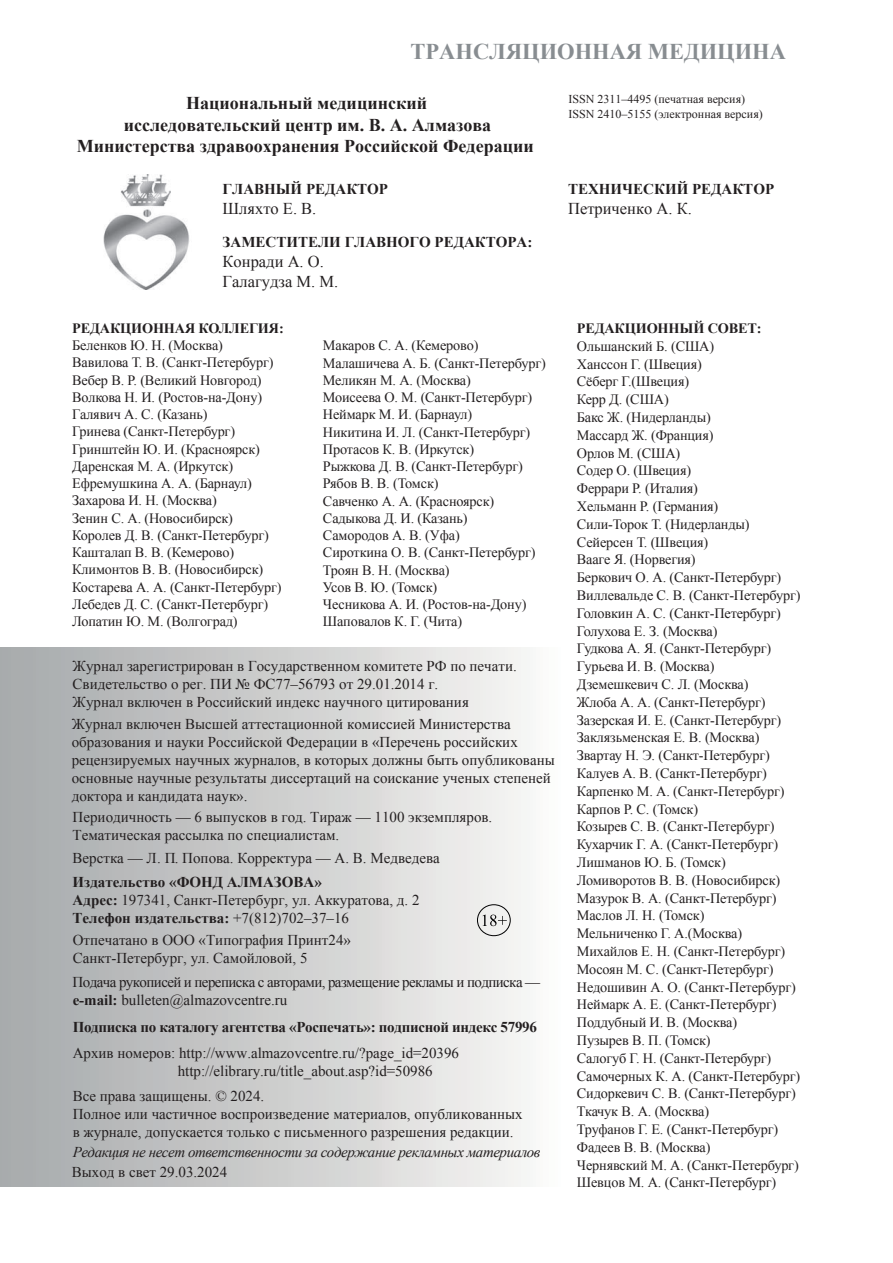
<style>
.page{position:relative;width:893px;height:1263px;background:#fff}
.page>*{position:absolute;margin:0;border:0;box-sizing:border-box;transform-origin:0 0}
.t1{font:700 22.5px "Times New Roman";color:#888d91}
.t2{font:700 18px/21.6px "Times New Roman";color:#231f20;text-align:center}
.t3{font:16.5px/19.8px "Times New Roman";color:#231f20}
.t4{font:15px/18px "Times New Roman";color:#231f20}
.t5{font:15px/18px "Times New Roman";letter-spacing:-.04em;color:#231f20}
.t6{font:700 15px "Times New Roman";color:#231f20}
.t7{font:italic 15px "Times New Roman";letter-spacing:-.03em;color:#231f20}
.t8{font:700 15px "Times New Roman";letter-spacing:-.02em;color:#231f20}
.t9{font:14.25px/17.9px "Times New Roman";letter-spacing:-.01em;color:#231f20}
.t10{font:700 14.25px "Times New Roman";letter-spacing:-.01em;color:#231f20}
.t11{font:12px/14.4px "Times New Roman";color:#231f20}
.s1{font-weight:700}
</style>
<div class="page">
<div style="left:0;top:647px;width:561px;height:540px;background:linear-gradient(to right,#a5a8a9,#faf9f7)"></div>
<svg style="left:482px;top:914px;width:25px;height:12px"></svg>
<div style="left:477px;top:904px;width:34px;height:32px;border:1px solid #000001;border-radius:50%"></div>
<img style="left:103px;top:175px;width:86px;height:114px">
<h1 class="t1" style="left:410px;top:36px;width:377px">ТРАНСЛЯЦИОННАЯ МЕДИЦИНА</h1>
<p class="t2" style="left:77px;top:92px;width:459px">Национальный медицинский<br>исследовательский центр им. В. А. Алмазова<br>Министерства здравоохранения Российской Федерации</p>
<p class="t11" style="left:568px;top:92px;width:196px">ISSN 2311–4495 (печатная версия)<br>ISSN 2410–5155 (электронная версия)</p>
<p class="t6" style="left:223px;top:179px;width:167px">ГЛАВНЫЙ РЕДАКТОР</p>
<p class="t3" style="left:223px;top:198px;width:95px">Шляхто Е. В.</p>
<p class="t6" style="left:223px;top:232px;width:311px">ЗАМЕСТИТЕЛИ ГЛАВНОГО РЕДАКТОРА:</p>
<p class="t3" style="left:223px;top:251px;width:117px">Конради А. О.<br>Галагудза М. М.</p>
<p class="t6" style="left:568px;top:179px;width:208px">ТЕХНИЧЕСКИЙ РЕДАКТОР</p>
<p class="t3" style="left:568px;top:198px;width:125px">Петриченко А. К.</p>
<p class="t10" style="left:72px;top:318px;width:213px">РЕДАКЦИОННАЯ КОЛЛЕГИЯ:</p>
<p class="t9" style="left:72px;top:336px;width:211px;line-height:17.2px">Беленков Ю. Н. (Москва)<br>Вавилова Т. В. (Санкт-Петербург)<br>Вебер В. Р. (Великий Новгород)<br>Волкова Н. И. (Ростов-на-Дону)<br>Галявич А. С. (Казань)<br>Гринева (Санкт-Петербург)<br>Гринштейн Ю. И. (Красноярск)<br>Даренская М. А. (Иркутск)<br>Ефремушкина А. А. (Барнаул)<br>Захарова И. Н. (Москва)<br>Зенин С. А. (Новосибирск)<br>Королев Д. В. (Санкт-Петербург)<br>Кашталап В. В. (Кемерово)<br>Климонтов В. В. (Новосибирск)<br>Костарева А. А. (Санкт-Петербург)<br>Лебедев Д. С. (Санкт-Петербург)<br>Лопатин Ю. М. (Волгоград)</p>
<p class="t9" style="left:323px;top:337px;width:224px;line-height:17.2px">Макаров С. А. (Кемерово)<br>Малашичева А. Б. (Санкт-Петербург)<br>Меликян М. А. (Москва)<br>Моисеева О. М. (Санкт-Петербург)<br>Неймарк М. И. (Барнаул)<br>Никитина И. Л. (Санкт-Петербург)<br>Протасов К. В. (Иркутск)<br>Рыжкова Д. В. (Санкт-Петербург)<br>Рябов В. В. (Томск)<br>Савченко А. А. (Красноярск)<br>Садыкова Д. И. (Казань)<br>Самородов А. В. (Уфа)<br>Сироткина О. В. (Санкт-Петербург)<br>Троян В. Н. (Москва)<br>Усов В. Ю. (Томск)<br>Чесникова А. И. (Ростов-на-Дону)<br>Шаповалов К. Г. (Чита)</p>
<p class="t4" style="left:73px;top:657px;width:446px">Журнал зарегистрирован в Государственном комитете РФ по печати.<br>Свидетельство о рег. ПИ № ФС77–56793 от 29.01.2014 г.<br>Журнал включен в Российский индекс научного цитирования</p>
<p class="t4" style="left:72px;top:715px;width:485px">Журнал включен Высшей аттестационной комиссией Министерства образования и науки Российской Федерации в «Перечень российских рецензируемых научных журналов, в которых должны быть опубликованы основные научные результаты диссертаций на соискание ученых степеней доктора и кандидата наук».</p>
<p class="t4" style="left:73px;top:808px;width:421px;line-height:17.5px">Периодичность — 6 выпусков в год. Тираж — 1100 экземпляров.<br>Тематическая рассылка по специалистам.</p>
<p class="t4" style="left:73px;top:848px;width:369px">Верстка — Л. П. Попова. Корректура — А. В. Медведева</p>
<p class="t4" style="left:73px;top:872px;width:348px"><span class="s1">Издательство «ФОНД АЛМАЗОВА»<br>Адрес:</span> 197341, Санкт-Петербург, ул. Аккуратова, д. 2<br><span class="s1">Телефон издательства:</span> +7(812)702–37–16</p>
<p class="t4" style="left:73px;top:931px;width:280px">Отпечатано в ООО «Типография Принт24»<br>Санкт-Петербург, ул. Самойловой, 5</p>
<p class="t5" style="left:73px;top:973px;width:469px">Подача рукописей и переписка с авторами, размещение рекламы и подписка — <span class="s1">e-mail:</span> bulleten@almazovcentre.ru</p>
<p class="t8" style="left:73px;top:1017px;width:466px">Подписка по каталогу агентства «Роспечать»: подписной индекс 57996</p>
<p class="t4" style="left:178px;top:1043px;width:283px;text-indent:-105px">Архив номеров: http://www.almazovcentre.ru/?page_id=20396 http://elibrary.ru/title_about.asp?id=50986</p>
<p class="t4" style="left:73px;top:1087px;width:452px">Все права защищены. © 2024.<br>Полное или частичное воспроизведение материалов, опубликованных в журнале, допускается только с письменного разрешения редакции.</p>
<p class="t7" style="left:73px;top:1141px;width:469px">Редакция не несет ответственности за содержание рекламных материалов</p>
<p class="t4" style="left:72px;top:1163px;width:157px">Выход в свет 29.03.2024</p>
<p class="t10" style="left:577px;top:318px;width:186px">РЕДАКЦИОННЫЙ СОВЕТ:</p>
<p class="t9" style="left:577px;top:337px;width:225px">Ольшанский Б. (США)<br>Ханссон Г. (Швеция)<br>Сёберг Г.(Швеция)<br>Керр Д. (США)<br>Бакс Ж. (Нидерланды)<br>Массард Ж. (Франция)<br>Орлов М. (США)<br>Содер О. (Швеция)<br>Феррари Р. (Италия)<br>Хельманн Р. (Германия)<br>Сили-Торок Т. (Нидерланды)<br>Сейерсен Т. (Швеция)<br>Вааге Я. (Норвегия)<br>Беркович О. А. (Санкт-Петербург)<br>Виллевальде С. В. (Санкт-Петербург)<br>Головкин А. С. (Санкт-Петербург)<br>Голухова Е. З. (Москва)<br>Гудкова А. Я. (Санкт-Петербург)<br>Гурьева И. В. (Москва)<br>Дземешкевич С. Л. (Москва)<br>Жлоба А. А. (Санкт-Петербург)<br>Зазерская И. Е. (Санкт-Петербург)<br>Заклязьменская Е. В. (Москва)<br>Звартау Н. Э. (Санкт-Петербург)<br>Калуев А. В. (Санкт-Петербург)<br>Карпенко М. А. (Санкт-Петербург)<br>Карпов Р. С. (Томск)<br>Козырев С. В. (Санкт-Петербург)<br>Кухарчик Г. А. (Санкт-Петербург)<br>Лишманов Ю. Б. (Томск)<br>Ломиворотов В. В. (Новосибирск)<br>Мазурок В. А. (Санкт-Петербург)<br>Маслов Л. Н. (Томск)<br>Мельниченко Г. А.(Москва)<br>Михайлов Е. Н. (Санкт-Петербург)<br>Мосоян М. С. (Санкт-Петербург)<br>Недошивин А. О. (Санкт-Петербург)<br>Неймарк А. Е. (Санкт-Петербург)<br>Поддубный И. В. (Москва)<br>Пузырев В. П. (Томск)<br>Салогуб Г. Н. (Санкт-Петербург)<br>Самочерных К. А. (Санкт-Петербург)<br>Сидоркевич С. В. (Санкт-Петербург)<br>Ткачук В. А. (Москва)<br>Труфанов Г. Е. (Санкт-Петербург)<br>Фадеев В. В. (Москва)<br>Чернявский М. А. (Санкт-Петербург)<br>Шевцов М. А. (Санкт-Петербург)</p>
</div>
